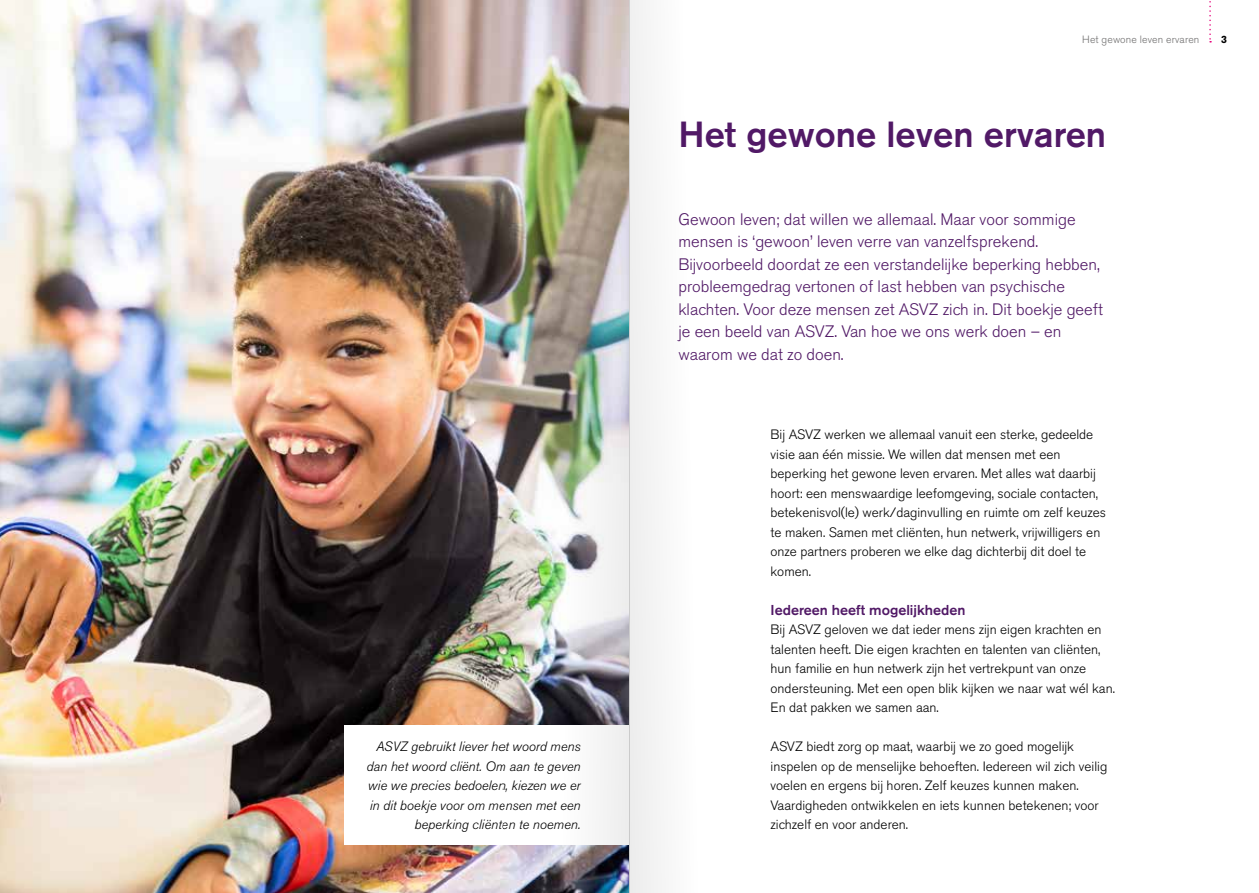
<style>
.page{position:relative;width:1259px;height:893px;background:#fff}
.page>*{position:absolute;margin:0;border:0;box-sizing:border-box;transform-origin:0 0}
.t1{font:500 36px "Akzidenz Grotesk BE";color:#511966}
.t2{font:300 16.5px/22.5px "Akzidenz Grotesk BE";color:#511966}
.t3{font:500 14.25px "Akzidenz Grotesk BE";color:#511966}
.t4{font:300 13.5px/19.5px "Akzidenz Grotesk BE";color:#000}
.t5{font:italic 300 13.5px/19.5px "Akzidenz Grotesk BE";color:#000;text-align:right}
.t6{font:300 10.5px "Akzidenz Grotesk BE";letter-spacing:.01em;color:#706f6f}
.t7{font:700 10.5px "Akzidenz Grotesk BE";color:#000}
</style>
<div class="page">
<svg style="left:1209px;top:1px;width:2px;height:42px"></svg>
<img style="left:0;top:0;width:503px;height:893px">
<div style="left:344px;top:725px;width:334px;height:119px;background:#fff"></div>
<div style="left:629px;top:0;width:126px;height:893px;background:linear-gradient(to right,#f2f2f2,#fff)"></div>
<img style="left:503px;top:0;width:126px;height:893px">
<p class="t5" style="left:367px;top:737px;width:215px">ASVZ gebruikt liever het woord mens dan het woord cliënt. Om aan te geven wie we precies bedoelen, kiezen we er in dit boekje voor om mensen met een beperking cliënten te noemen.</p>
<p class="t6" style="left:1082px;top:33px;width:119px">Het gewone leven ervaren</p>
<p class="t7" style="left:1221px;top:33px;width:7px">3</p>
<h1 class="t1" style="left:678px;top:112px;width:429px">Het gewone leven ervaren</h1>
<p class="t2" style="left:678px;top:208px;width:426px">Gewoon leven; dat willen we allemaal. Maar voor sommige mensen is ‘gewoon’ leven verre van vanzelfsprekend.<br>Bijvoorbeeld doordat ze een verstandelijke beperking hebben, probleemgedrag vertonen of last hebben van psychische klachten. Voor deze mensen zet ASVZ zich in. Dit boekje geeft je een beeld van ASVZ. Van hoe we ons werk doen – en waarom we dat zo doen.</p>
<p class="t4" style="left:770px;top:425px;width:337px">Bij ASVZ werken we allemaal vanuit een sterke, gedeelde visie aan één missie. We willen dat mensen met een beperking het gewone leven ervaren. Met alles wat daarbij hoort: een menswaardige leefomgeving, sociale contacten, betekenisvol(le) werk/daginvulling en ruimte om zelf keuzes te maken. Samen met cliënten, hun netwerk, vrijwilligers en onze partners proberen we elke dag dichterbij dit doel te komen.</p>
<p class="t3" style="left:770px;top:601px;width:196px">Iedereen heeft mogelijkheden</p>
<p class="t4" style="left:770px;top:620px;width:346px">Bij ASVZ geloven we dat ieder mens zijn eigen krachten en talenten heeft. Die eigen krachten en talenten van cliënten, hun familie en hun netwerk zijn het vertrekpunt van onze ondersteuning. Met een open blik kijken we naar wat wél kan.<br>En dat pakken we samen aan.</p>
<p class="t4" style="left:770px;top:737px;width:338px">ASVZ biedt zorg op maat, waarbij we zo goed mogelijk inspelen op de menselijke behoeften. Iedereen wil zich veilig voelen en ergens bij horen. Zelf keuzes kunnen maken.<br>Vaardigheden ontwikkelen en iets kunnen betekenen; voor zichzelf en voor anderen.</p>
</div>
